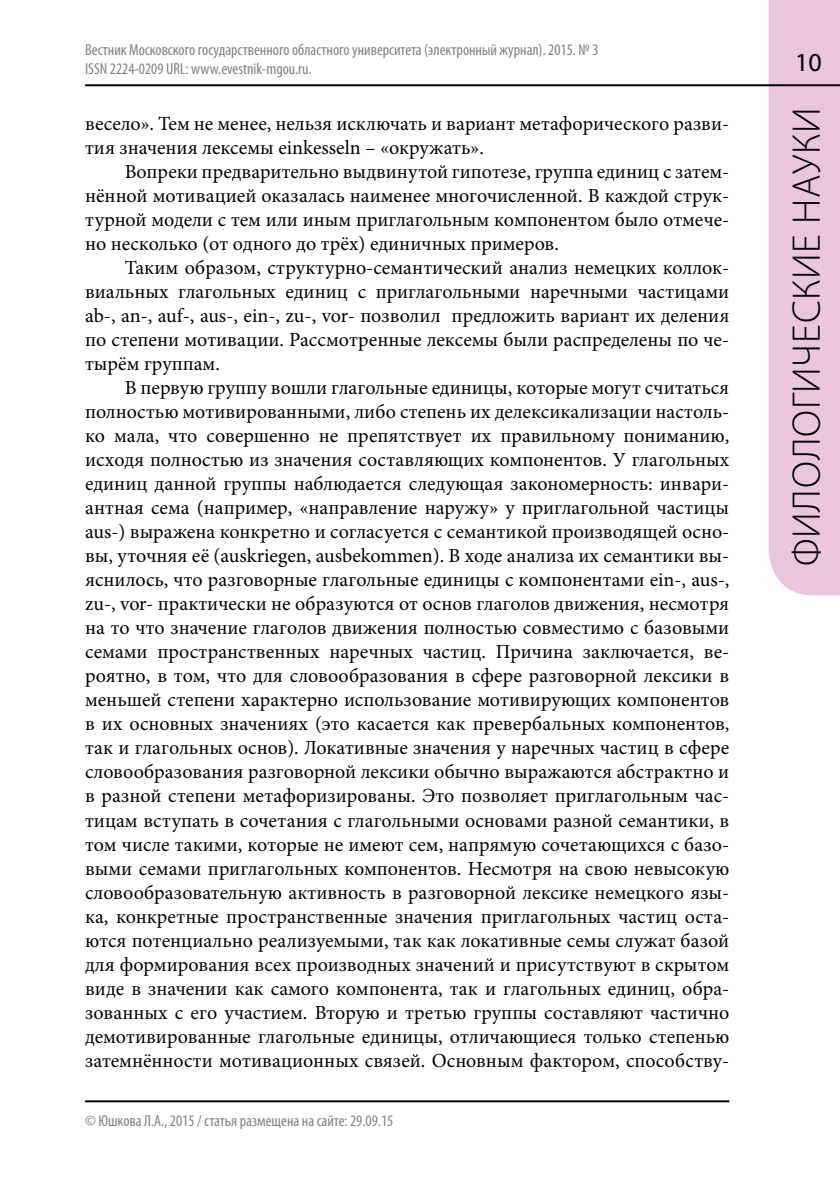
<style>
.page{position:relative;width:840px;height:1191px;background:#fff}
.page>*{position:absolute;margin:0;border:0;box-sizing:border-box;transform-origin:0 0}
.t1{font:300 40px "Myriad Pro";letter-spacing:.02em;color:#000}
.t2{font:26px "Myriad Pro";color:#000}
.t3{font:20px/24px "Minion Pro";color:#000;text-align:justify}
.t4{font:condensed 16px/19.2px "Myriad Pro";color:#808284}
</style>
<div class="page">
<div style="left:768px;top:0;width:71px;height:595px;background:#e9c5de"></div>
<hr style="left:85px;top:84px;width:754px;height:2px;background:#000">
<hr style="left:85px;top:1100px;width:644px;height:2px;background:#000">
<p class="t4" style="left:85px;top:39px;width:514px">Вестник Московского государственного областного университета (электронный журнал). 2015. № 3<br>ISSN 2224-0209 URL: www.evestnik-mgou.ru.</p>
<p class="t3" style="left:85px;top:112px;width:645px">весело». Тем не менее, нельзя исключать и вариант метафорического разви&shy;тия значения лексемы einkesseln – «окружать».</p>
<p class="t3" style="left:85px;top:160px;width:645px;text-indent:40px">Вопреки предварительно выдвинутой гипотезе, группа единиц с затем&shy;нённой мотивацией оказалась наименее многочисленной. В каждой струк&shy;турной модели с тем или иным приглагольным компонентом было отмече&shy;но несколько (от одного до трёх) единичных примеров.</p>
<p class="t3" style="left:85px;top:256px;width:645px;text-indent:40px">Таким образом, структурно-семантический анализ немецких коллок&shy;виальных глагольных единиц с приглагольными наречными частицами ab-, an-, auf-, aus-, ein-, zu-, vor- позволил предложить вариант их деления по степени мотивации. Рассмотренные лексемы были распределены по че&shy;тырём группам.</p>
<p class="t3" style="left:85px;top:376px;width:645px;text-indent:40px">В первую группу вошли глагольные единицы, которые могут считаться полностью мотивированными, либо степень их делексикализации настоль&shy;ко мала, что совершенно не препятствует их правильному пониманию, исходя полностью из значения составляющих компонентов. У глагольных единиц данной группы наблюдается следующая закономерность: инвари&shy;антная сема (например, «направление наружу» у приглагольной частицы aus-) выражена конкретно и согласуется с семантикой производящей осно&shy;вы, уточняя её (auskriegen, ausbekommen). В ходе анализа их семантики вы&shy;яснилось, что разговорные глагольные единицы с компонентами ein-, aus-, zu-, vor- практически не образуются от основ глаголов движения, несмотря на то что значение глаголов движения полностью совместимо с базовыми семами пространственных наречных частиц. Причина заключается, ве&shy;роятно, в том, что для словообразования в сфере разговорной лексики в меньшей степени характерно использование мотивирующих компонентов в их основных значениях (это касается как превербальных компонентов, так и глагольных основ). Локативные значения у наречных частиц в сфере словообразования разговорной лексики обычно выражаются абстрактно и в разной степени метафоризированы. Это позволяет приглагольным час&shy;тицам вступать в сочетания с глагольными основами разной семантики, в том числе такими, которые не имеют сем, напрямую сочетающихся с базо&shy;выми семами приглагольных компонентов. Несмотря на свою невысокую словообразовательную активность в разговорной лексике немецкого язы&shy;ка, конкретные пространственные значения приглагольных частиц оста&shy;ются потенциально реализуемыми, так как локативные семы служат базой для формирования всех производных значений и присутствуют в скрытом виде в значении как самого компонента, так и глагольных единиц, обра&shy;зованных с его участием. Вторую и третью группы составляют частично демотивированные глагольные единицы, отличающиеся только степенью затемнённости мотивационных связей. Основным фактором, способству-</p>
<p class="t4" style="left:85px;top:1111px;width:309px">© Юшкова Л.А., 2015 / статья размещена на сайте: 29.09.15</p>
<h2 class="t2" style="left:794px;top:47px;width:28px">1 0</h2>
<h1 class="t1" style="left:782px;top:566px;width:460px;rotate:-90deg">филологические науки</h1>
</div>
